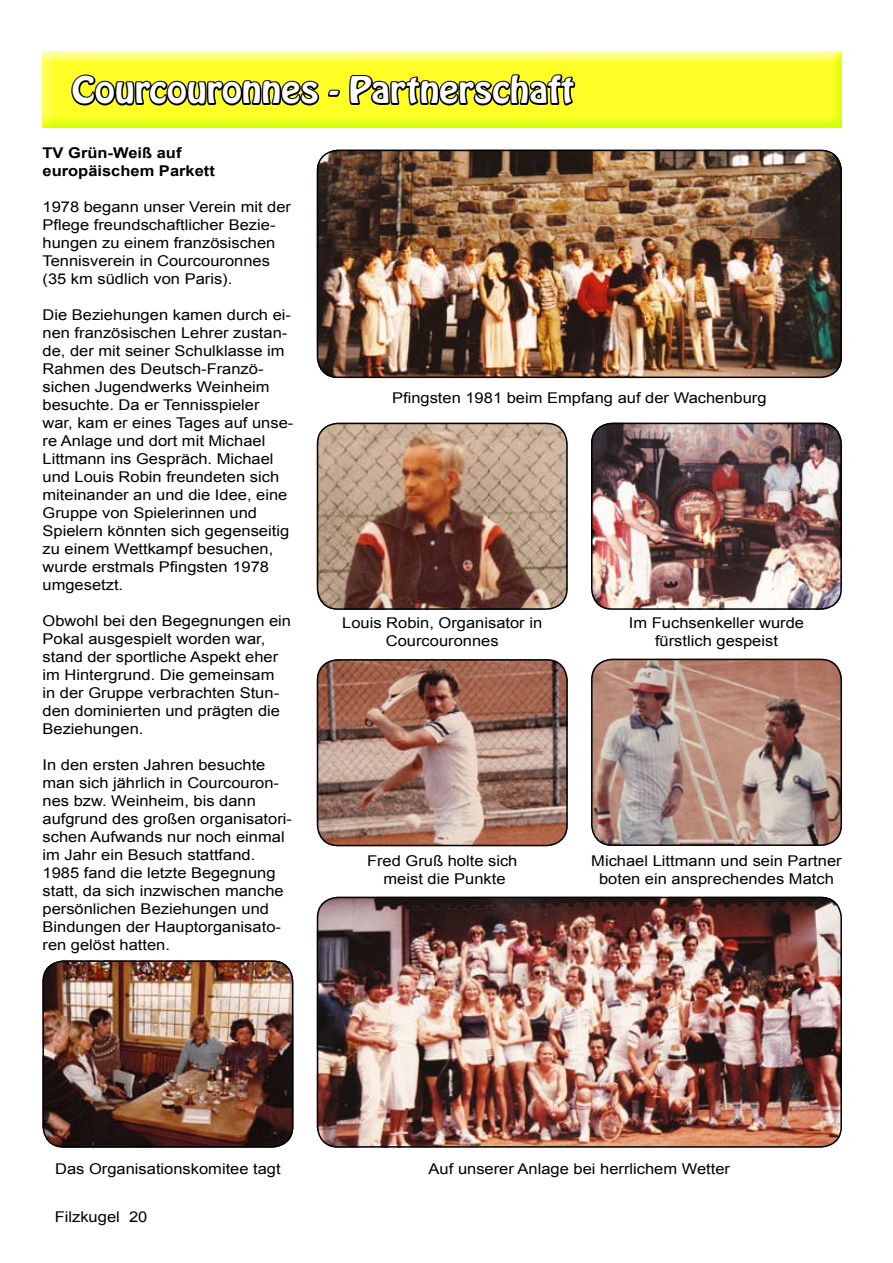
<style>
.page{position:relative;width:893px;height:1263px;background:#fff}
.page>*{position:absolute;margin:0;border:0;box-sizing:border-box;transform-origin:0 0}
.t1{font:32.4px "Hobo Std";color:#fff;scale:1.11 1}
.t2{font:14.85px/18px "Arial";color:#000;scale:1.11 1}
.t3{font:700 14.85px/18px "Arial";color:#000;scale:1.11 1}
</style>
<div class="page">
<div style="left:40px;top:51px;width:804px;height:79px;background:#c8ff00;opacity:.75"></div>
<svg style="left:70px;top:73px;width:271px;height:34px;background:#959517"></svg>
<svg style="left:348px;top:73px;width:229px;height:34px;background:#8a8a15"></svg>
<img style="left:44px;top:960px;width:249px;height:187px">
<div style="left:42px;top:960px;width:251px;height:188px;border:2px solid #000;border-radius:21px"></div>
<img style="left:317px;top:897px;width:525px;height:251px">
<div style="left:317px;top:897px;width:525px;height:251px;border:2px solid #000;border-radius:21px"></div>
<img style="left:317px;top:150px;width:525px;height:228px">
<div style="left:317px;top:150px;width:525px;height:228px;border:2px solid #000;border-radius:21px"></div>
<img style="left:317px;top:659px;width:251px;height:187px">
<div style="left:317px;top:659px;width:251px;height:187px;border:2px solid #000;border-radius:21px"></div>
<img style="left:317px;top:423px;width:251px;height:187px">
<div style="left:317px;top:423px;width:251px;height:187px;border:2px solid #000;border-radius:21px"></div>
<img style="left:591px;top:423px;width:251px;height:187px">
<div style="left:591px;top:423px;width:251px;height:187px;border:2px solid #000;border-radius:21px"></div>
<img style="left:591px;top:659px;width:251px;height:187px">
<div style="left:591px;top:659px;width:251px;height:187px;border:2px solid #000;border-radius:21px"></div>
<h1 class="t1" style="left:72px;top:68px;width:454px">Courcouronnes - Partnerschaft</h1>
<p class="t3" style="left:43px;top:145px;width:157px">TV Grün-Weiß auf europäischem Parkett</p>
<p class="t2" style="left:43px;top:198px;width:225px">1978 begann unser Verein mit der<br>Pflege freundschaftlicher Bezie&shy;hungen zu einem französischen<br>Tennisverein in Courcouronnes (35 km südlich von Paris).</p>
<p class="t2" style="left:43px;top:306px;width:227px">Die Beziehungen kamen durch ei&shy;nen französischen Lehrer zustan&shy;de, der mit seiner Schulklasse im<br>Rahmen des Deutsch-Franzö&shy;sichen Jugendwerks Weinheim besuchte. Da er Tennisspieler war, kam er eines Tages auf unse&shy;re Anlage und dort mit Michael<br>Littmann ins Gespräch. Michael und Louis Robin freundeten sich miteinander an und die Idee, eine<br>Gruppe von Spielerinnen und<br>Spielern könnten sich gegenseitig zu einem Wettkampf besuchen, wurde erstmals Pfingsten 1978 umgesetzt.</p>
<p class="t2" style="left:43px;top:612px;width:225px">Obwohl bei den Begegnungen ein<br>Pokal ausgespielt worden war, stand der sportliche Aspekt eher im Hintergrund. Die gemeinsam<br>in der Gruppe verbrachten Stun&shy;den dominierten und prägten die<br>Beziehungen.</p>
<p class="t2" style="left:43px;top:756px;width:226px">In den ersten Jahren besuchte man sich jährlich in Courcouron&shy;nes bzw. Weinheim, bis dann aufgrund des großen organisatori&shy;schen Aufwands nur noch einmal im Jahr ein Besuch stattfand.<br>1985 fand die letzte Begegnung statt, da sich inzwischen manche persönlichen Beziehungen und<br>Bindungen der Hauptorganisato&shy;ren gelöst hatten.</p>
<p class="t2" style="left:392px;top:389px;width:339px">Pfingsten 1981 beim Empfang auf der Wachenburg</p>
<p class="t2" style="left:342px;top:613px;width:182px;text-align:center">Louis Robin, Organisator in<br>Courcouronnes</p>
<p class="t2" style="left:629px;top:613px;width:159px;text-align:center">Im Fuchsenkeller wurde fürstlich gespeist</p>
<p class="t2" style="left:367px;top:852px;width:137px;text-align:center">Fred Gruß holte sich meist die Punkte</p>
<p class="t2" style="left:591px;top:852px;width:227px;text-align:center">Michael Littmann und sein Partner boten ein ansprechendes Match</p>
<p class="t2" style="left:55px;top:1160px;width:205px">Das Organisationskomitee tagt</p>
<p class="t2" style="left:55px;top:1207px;width:85px">Filzkugel 20</p>
<p class="t2" style="left:429px;top:1160px;width:273px">Auf unserer Anlage bei herrlichem Wetter</p>
</div>
